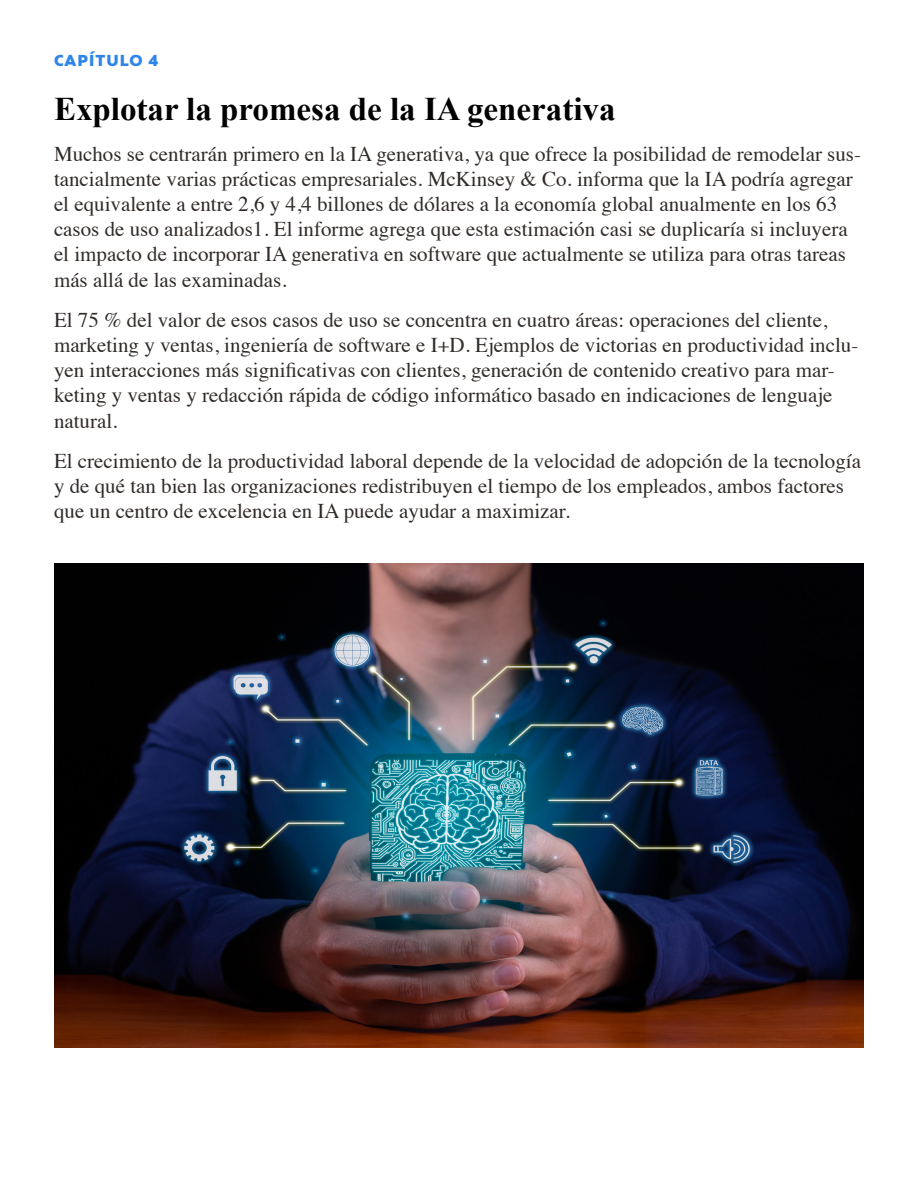
<style>
.page{position:relative;width:918px;height:1188px;background:#fff}
.page>*{position:absolute;margin:0;border:0;box-sizing:border-box;transform-origin:0 0}
.Normal__Web{font:700 33px "Times New Roman";color:#000}
.Normal__Web-2{font:21px/25.2px "Times";color:#302b28}
.Normal__Web-3{font:900 15px "Bw Modelica SS02";letter-spacing:.07em;color:#2f85e9}
</style>
<div class="page">
<img style="left:54px;top:563px;width:810px;height:484px">
<p class="Normal__Web-3" style="left:54px;top:50px;width:106px">CAPÍTULO 4</p>
<p class="Normal__Web" style="left:54px;top:86px;width:563px">Explotar la promesa de la IA generativa</p>
<p class="Normal__Web-2" style="left:54px;top:139px;width:809px">Muchos se centrarán primero en la IA generativa, ya que ofrece la posibilidad de remodelar sus&shy;tancialmente varias prácticas empresariales. McKinsey &amp; Co. informa que la IA podría agregar el equivalente a entre 2,6 y 4,4 billones de dólares a la economía global anualmente en los 63 casos de uso analizados1. El informe agrega que esta estimación casi se duplicaría si incluyera el impacto de incorporar IA generativa en software que actualmente se utiliza para otras tareas más allá de las examinadas.</p>
<p class="Normal__Web-2" style="left:54px;top:305px;width:806px">El 75 % del valor de esos casos de uso se concentra en cuatro áreas: operaciones del cliente, marketing y ventas, ingeniería de software e I+D. Ejemplos de victorias en productividad inclu&shy;yen interacciones más significativas con clientes, generación de contenido creativo para mar&shy;keting y ventas y redacción rápida de código informático basado en indicaciones de lenguaje natural.</p>
<p class="Normal__Web-2" style="left:54px;top:446px;width:809px">El crecimiento de la productividad laboral depende de la velocidad de adopción de la tecnología y de qué tan bien las organizaciones redistribuyen el tiempo de los empleados, ambos factores que un centro de excelencia en IA puede ayudar a maximizar.</p>
</div>
